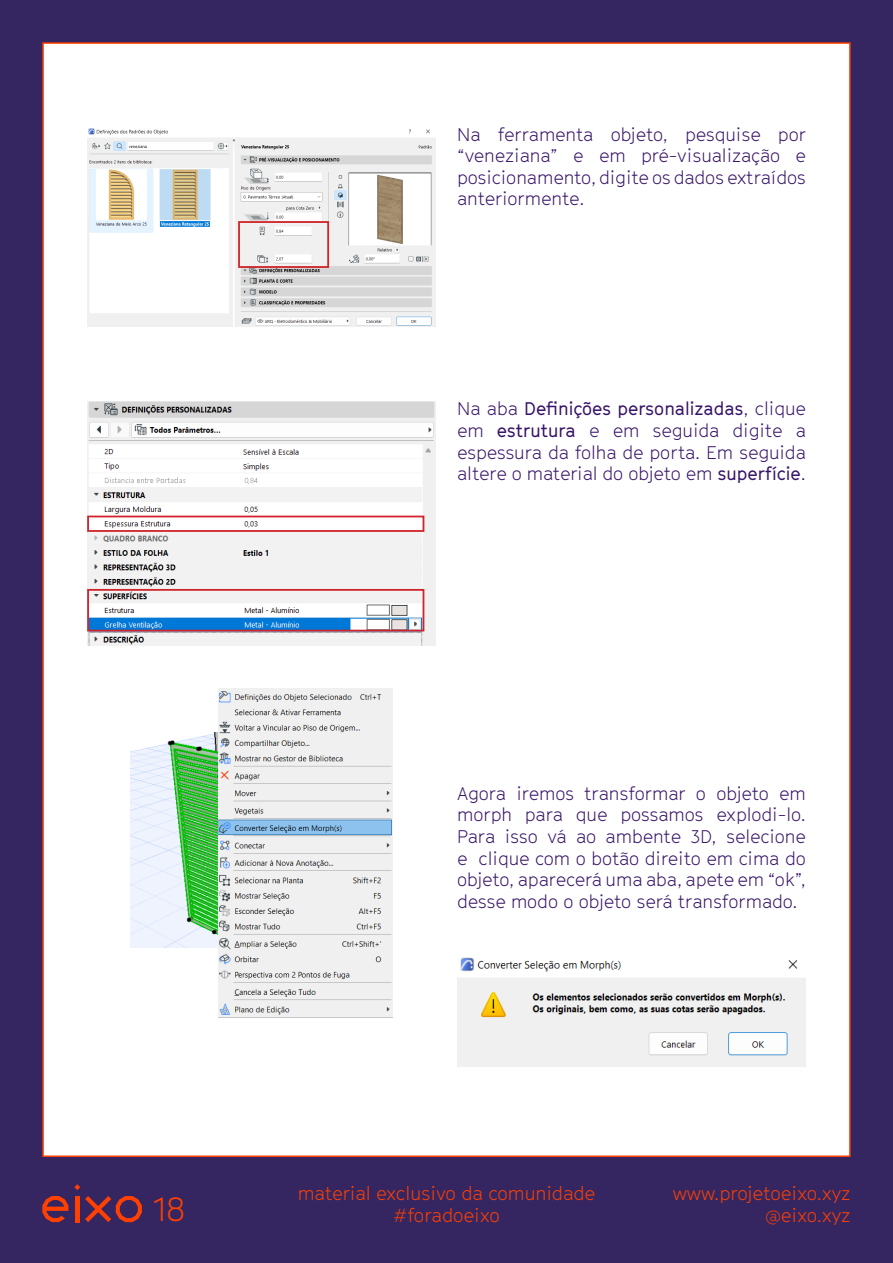
<style>
.page{position:relative;width:893px;height:1263px;background:#fff}
.page>*{position:absolute;margin:0;border:0;box-sizing:border-box;transform-origin:0 0}
.t1{font:300 33px "GT Cinetype";color:#ff4000}
.t2{font:300 18.6px/22.4px "GT Cinetype";color:#ff4000;text-align:right}
.t3{font:300 18px/21.6px "GT Cinetype";color:#361366;text-align:justify}
.s1{font-weight:400}
</style>
<div class="page">
<div style="left:0;top:0;width:42px;height:1263px;background:#352662"></div>
<div style="left:851px;top:0;width:42px;height:1263px;background:#352662"></div>
<div style="left:31px;top:0;width:862px;height:42px;background:#352662"></div>
<div style="left:31px;top:1157px;width:862px;height:106px;background:#352662"></div>
<img style="left:87px;top:128px;width:349px;height:199px">
<img style="left:87px;top:402px;width:349px;height:244px">
<img style="left:131px;top:733px;width:87px;height:215px">
<img style="left:218px;top:689px;width:174px;height:329px">
<img style="left:457px;top:957px;width:349px;height:109px">
<div style="left:238px;top:221px;width:91px;height:47px;border:2px solid #d1232a"></div>
<div style="left:87px;top:516px;width:337px;height:16px;border:2px solid #d1232a"></div>
<div style="left:87px;top:589px;width:337px;height:42px;border:2px solid #d1232a"></div>
<svg style="left:42px;top:1196px;width:26px;height:26px"></svg>
<svg style="left:74px;top:1184px;width:6px;height:6px"></svg>
<hr style="left:75px;top:1196px;width:4px;height:26px;background:#ff4000">
<svg style="left:85px;top:1196px;width:57px;height:26px"></svg>
<p class="t3" style="left:457px;top:123px;width:350px">Na ferramenta objeto, pesquise por “veneziana” e em pré-visualização e posicionamento, digite os dados extraídos anteriormente.</p>
<p class="t3" style="left:457px;top:398px;width:350px">Na aba <span class="s1">Defnições personalizadas</span>, clique em <span class="s1">estrutura</span> e em seguida digite a espessura da folha de porta. Em seguida altere o material do objeto em <span class="s1">superfície</span>.</p>
<h1 class="t1" style="left:153px;top:1190px;width:34px">18</h1>
<p class="t3" style="left:457px;top:782px;width:350px">Agora iremos transformar o objeto em morph para que possamos explodi-lo.<br>Para isso vá ao ambente 3D, selecione e clique com o botão direito em cima do objeto, aparecerá uma aba, apete em “ok”, desse modo o objeto será transformado.</p>
<p class="t2" style="left:298px;top:1182px;width:299px;text-align:center">material exclusivo da comunidade #foradoeixo</p>
<p class="t2" style="left:673px;top:1182px;width:179px">www.projetoeixo.xyz @eixo.xyz</p>
</div>
